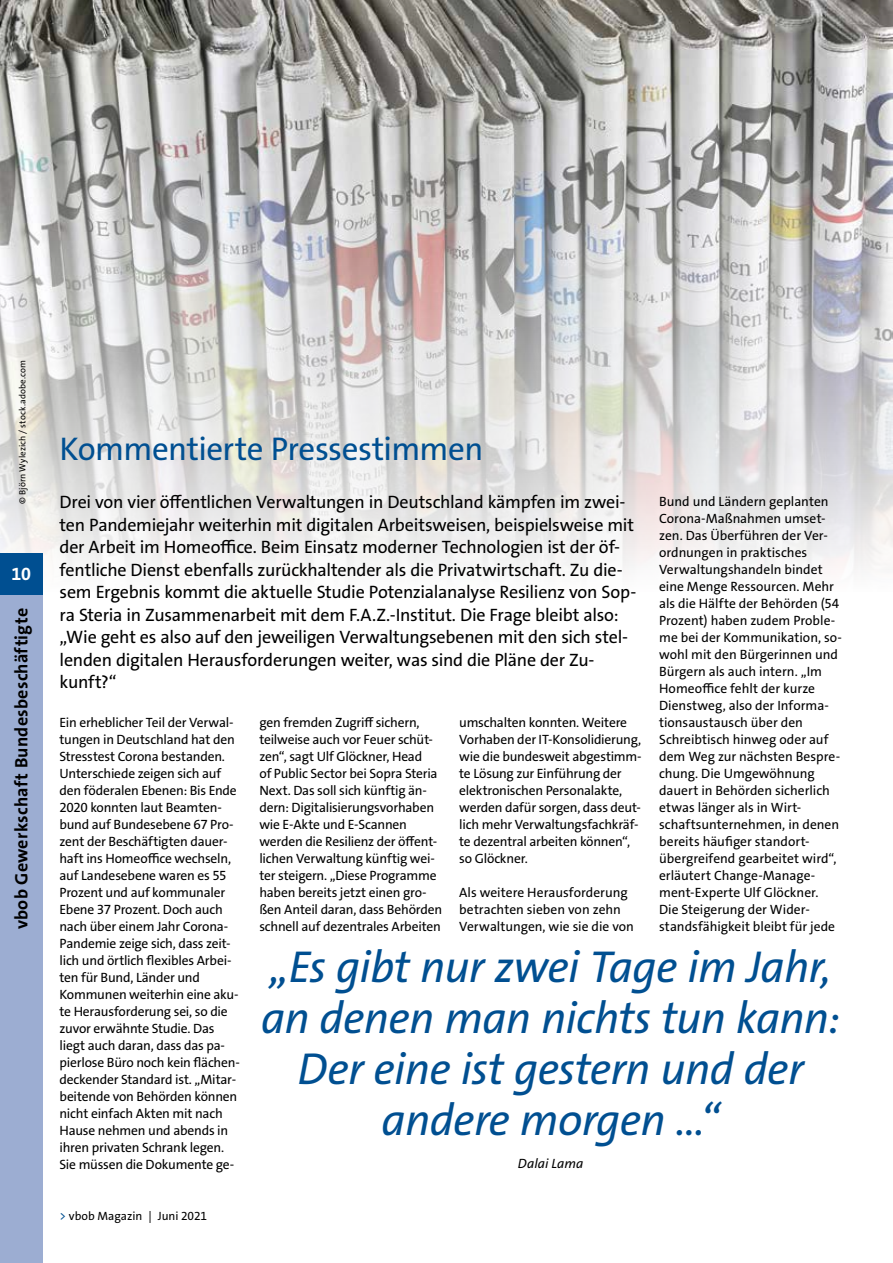
<style>
.page{position:relative;width:893px;height:1263px;background:#fff}
.page>*{position:absolute;margin:0;border:0;box-sizing:border-box;transform-origin:0 0}
.Grundtext{font:italic 45px/51px "The Sans Os F";letter-spacing:-.015em;color:#004f91;text-align:center}
.Headline_VBOB_22_pt{font:33px "The Sans Os F";letter-spacing:-.015em;color:#004f91}
.Vorspann{font:18px/22.5px "The Sans Os F";letter-spacing:-.015em;color:#000}
.t1{font:700 18px "The Sans Os F";letter-spacing:.015em;color:#000}
.t2{font:700 18px "The Sans Os F";color:#fff}
.Grundtext-2{font:13.5px/17px "The Sans Os F";letter-spacing:-.01em;color:#000}
.Grundtext-3{font:italic 13.5px "The Sans Os F";letter-spacing:.005em;color:#000}
.t3{font:12px "The Sans Os F";letter-spacing:-.005em;color:#000}
.Fotonachweis{font:9px "The Sans Os F";letter-spacing:.015em;color:#000}
.s1{color:#004f91}
</style>
<div class="page">
<img style="left:0;top:0;width:893px;height:570px">
<div style="left:0;top:553px;width:43px;height:42px;background:#004f91"></div>
<div style="left:0;top:595px;width:43px;height:668px;background:#9cadd2"></div>
<p class="Fotonachweis" style="left:17px;top:504px;width:145px;rotate:-90deg">© Björn Wylezich / stock.adobe.com</p>
<h3 class="t2" style="left:12px;top:562px;width:21px">10</h3>
<h3 class="t1" style="left:10px;top:929px;width:323px;rotate:-90deg">vbob Gewerkschaft Bundesbeschäftigte</h3>
<p class="Headline_VBOB_22_pt" style="left:60px;top:428px;width:425px">Kommentierte Pressestimmen</p>
<p class="Vorspann" style="left:60px;top:491px;width:578px">Drei von vier öffentlichen Verwaltungen in Deutschland kämpfen im zwei&shy;ten Pandemiejahr weiterhin mit digitalen Arbeitsweisen, beispielsweise mit der Arbeit im Homeoffice. Beim Einsatz moderner Technologien ist der öf&shy;fentliche Dienst ebenfalls zurückhaltender als die Privatwirtschaft. Zu die&shy;sem Ergebnis kommt die aktuelle Studie Potenzialanalyse Resilienz von Sop&shy;ra Steria in Zusammenarbeit mit dem F.A.Z.-Institut. Die Frage bleibt also: „Wie geht es also auf den jeweiligen Verwaltungsebenen mit den sich stel&shy;lenden digitalen Herausforderungen weiter, was sind die Pläne der Zu&shy;kunft?“</p>
<p class="Grundtext-2" style="left:60px;top:714px;width:182px">Ein erheblicher Teil der Verwal&shy;tungen in Deutschland hat den<br>Stresstest Corona bestanden.<br>Unterschiede zeigen sich auf den föderalen Ebenen: Bis Ende<br>2020 konnten laut Beamten&shy;bund auf Bundesebene 67 Pro&shy;zent der Beschäftigten dauer&shy;haft ins Homeoffice wechseln, auf Landesebene waren es 55<br>Prozent und auf kommunaler<br>Ebene 37 Prozent. Doch auch nach über einem Jahr Corona-<br>Pandemie zeige sich, dass zeit&shy;lich und örtlich flexibles Arbei&shy;ten für Bund, Länder und<br>Kommunen weiterhin eine aku&shy;te Herausforderung sei, so die zuvor erwähnte Studie. Das liegt auch daran, dass das pa&shy;pierlose Büro noch kein flächen&shy;deckender Standard ist. „Mitar&shy;beitende von Behörden können nicht einfach Akten mit nach<br>Hause nehmen und abends in ihren privaten Schrank legen.<br>Sie müssen die Dokumente ge-</p>
<p class="Grundtext-2" style="left:259px;top:714px;width:184px">gen fremden Zugriff sichern, teilweise auch vor Feuer schüt&shy;zen“, sagt Ulf Glöckner, Head<br>of Public Sector bei Sopra Steria<br>Next. Das soll sich künftig än&shy;dern: Digitalisierungsvorhaben wie E-Akte und E-Scannen werden die Resilienz der öffent&shy;lichen Verwaltung künftig wei&shy;ter steigern. „Diese Programme haben bereits jetzt einen gro&shy;ßen Anteil daran, dass Behörden schnell auf dezentrales Arbeiten</p>
<p class="Grundtext-2" style="left:459px;top:714px;width:184px">umschalten konnten. Weitere<br>Vorhaben der IT-Konsolidierung, wie die bundesweit abgestimm&shy;te Lösung zur Einführung der elektronischen Personalakte, werden dafür sorgen, dass deut&shy;lich mehr Verwaltungsfachkräf&shy;te dezentral arbeiten können“, so Glöckner.</p>
<p class="Grundtext-2" style="left:659px;top:493px;width:184px">Bund und Ländern geplanten<br>Corona-Maßnahmen umset&shy;zen. Das Überführen der Ver&shy;ordnungen in praktisches<br>Verwaltungshandeln bindet eine Menge Ressourcen. Mehr als die Hälfte der Behörden (54<br>Prozent) haben zudem Proble&shy;me bei der Kommunikation, so&shy;wohl mit den Bürgerinnen und<br>Bürgern als auch intern. „Im<br>Homeoffice fehlt der kurze<br>Dienstweg, also der Informa&shy;tionsaustausch über den<br>Schreibtisch hinweg oder auf dem Weg zur nächsten Bespre&shy;chung. Die Umgewöhnung dauert in Behörden sicherlich etwas länger als in Wirt&shy;schaftsunternehmen, in denen bereits häufiger standort&shy;übergreifend gearbeitet wird“, erläutert Change-Manage&shy;ment-Experte Ulf Glöckner.<br>Die Steigerung der Wider&shy;standsfähigkeit bleibt für jede</p>
<p class="Grundtext" style="left:261px;top:941px;width:581px">„Es gibt nur zwei Tage im Jahr, an denen man nichts tun kann:<br>Der eine ist gestern und der andere morgen …“</p>
<p class="Grundtext-3" style="left:518px;top:1155px;width:67px">Dalai Lama</p>
<p class="Grundtext-2" style="left:459px;top:884px;width:176px">Als weitere Herausforderung betrachten sieben von zehn<br>Verwaltungen, wie sie die von</p>
<p class="t3" style="left:60px;top:1208px;width:149px"><span class="s1">&gt;</span> vbob Magazin | Juni 2021</p>
</div>
